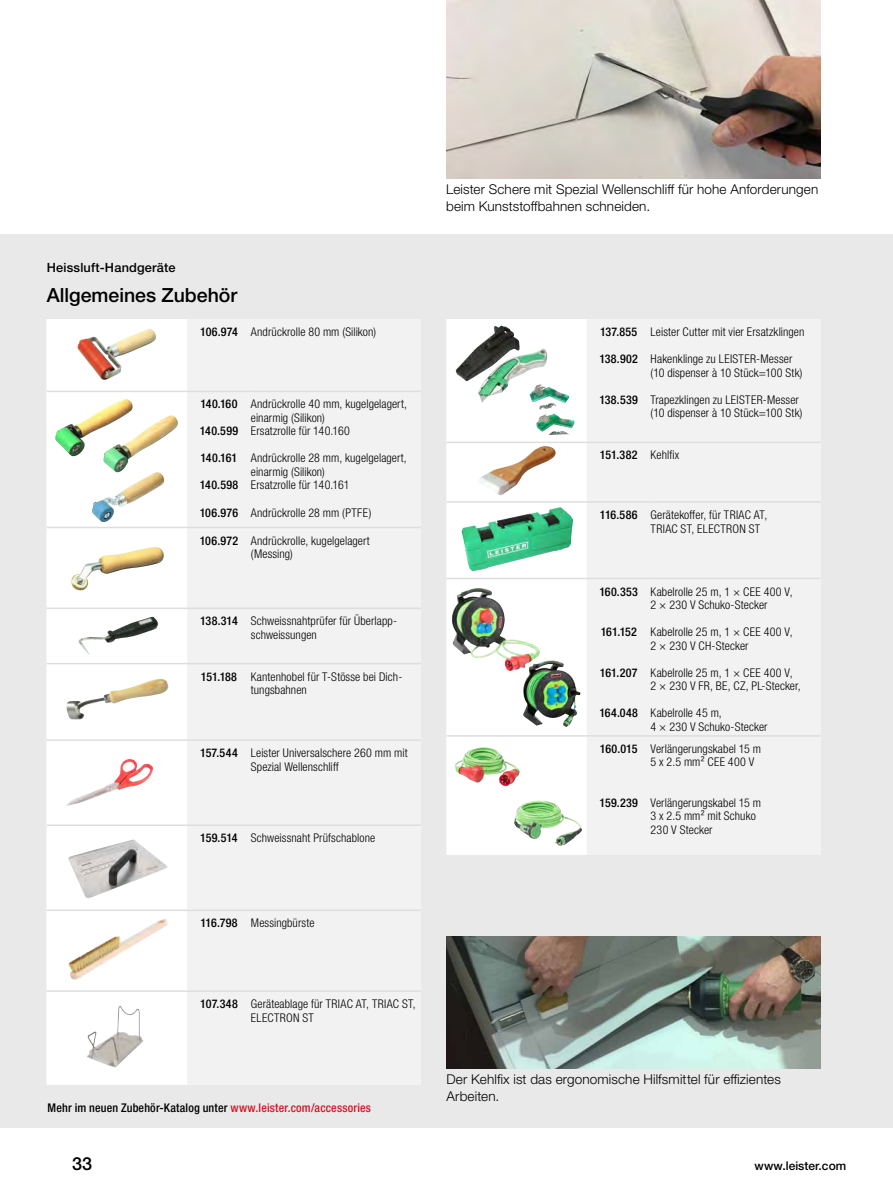
<style>
.page{position:relative;width:893px;height:1191px;background:#fff}
.page>*{position:absolute;margin:0;border:0;box-sizing:border-box;transform-origin:0 0}
.t1{font:500 19.5px "Helvetica Neue LTW1 G";color:#000}
.t2{font:500 18px "Helvetica Neue LTW1 G";color:#000}
.t3{font:300 13.5px/16.5px "Helvetica Neue LTW1 G";letter-spacing:.01em;color:#000}
.t4{font:500 12.75px "Helvetica Neue LTW1 G";letter-spacing:.015em;color:#000}
.t5{font:300 condensed 12px/13.5px "Helvetica Neue LTW1 G";letter-spacing:.01em;color:#000}
.t6{font:500 condensed 12px "Helvetica Neue LTW1 G";letter-spacing:.015em;color:#000}
.t7{font:500 12px "Helvetica Neue LTW1 G";color:#000}
.s1{color:#d51224}
</style>
<div class="page">
<div style="left:0;top:234px;width:893px;height:893px;background:#e9e9e9"></div>
<img style="left:446px;top:0;width:375px;height:179px">
<div style="left:47px;top:319px;width:374px;height:765px;background:#f2f2f2"></div>
<div style="left:47px;top:319px;width:140px;height:765px;background:#fff"></div>
<hr style="left:47px;top:390px;width:140px;height:2px;background:#dedede">
<hr style="left:187px;top:390px;width:64px;height:2px;background:#dedede">
<hr style="left:251px;top:390px;width:170px;height:2px;background:#dedede">
<hr style="left:47px;top:527px;width:140px;height:1px;background:#dedede">
<hr style="left:187px;top:527px;width:64px;height:1px;background:#dedede">
<hr style="left:251px;top:527px;width:170px;height:1px;background:#dedede">
<hr style="left:47px;top:607px;width:140px;height:2px;background:#dedede">
<hr style="left:187px;top:607px;width:64px;height:2px;background:#dedede">
<hr style="left:251px;top:607px;width:170px;height:2px;background:#dedede">
<hr style="left:47px;top:663px;width:140px;height:1px;background:#dedede">
<hr style="left:47px;top:739px;width:140px;height:2px;background:#dedede">
<hr style="left:187px;top:663px;width:64px;height:1px;background:#dedede">
<hr style="left:187px;top:739px;width:64px;height:2px;background:#dedede">
<hr style="left:251px;top:663px;width:170px;height:1px;background:#dedede">
<hr style="left:251px;top:739px;width:170px;height:2px;background:#dedede">
<hr style="left:47px;top:824px;width:140px;height:2px;background:#dedede">
<hr style="left:187px;top:824px;width:64px;height:2px;background:#dedede">
<hr style="left:251px;top:824px;width:170px;height:2px;background:#dedede">
<hr style="left:47px;top:909px;width:140px;height:2px;background:#dedede">
<hr style="left:187px;top:909px;width:64px;height:2px;background:#dedede">
<hr style="left:251px;top:909px;width:170px;height:2px;background:#dedede">
<hr style="left:47px;top:990px;width:140px;height:2px;background:#dedede">
<hr style="left:187px;top:990px;width:64px;height:2px;background:#dedede">
<hr style="left:251px;top:990px;width:170px;height:2px;background:#dedede">
<img style="left:77px;top:329px;width:79px;height:51px">
<img style="left:55px;top:399px;width:78px;height:57px">
<img style="left:103px;top:415px;width:75px;height:57px">
<img style="left:92px;top:472px;width:72px;height:50px">
<img style="left:71px;top:547px;width:93px;height:44px">
<img style="left:78px;top:617px;width:80px;height:37px">
<img style="left:66px;top:679px;width:102px;height:40px">
<img style="left:66px;top:759px;width:87px;height:47px">
<img style="left:67px;top:839px;width:102px;height:60px">
<img style="left:114px;top:919px;width:51px;height:23px">
<img style="left:87px;top:1005px;width:56px;height:62px">
<div style="left:446px;top:319px;width:375px;height:536px;background:#f2f2f2"></div>
<div style="left:447px;top:319px;width:139px;height:536px;background:#fff"></div>
<hr style="left:446px;top:441px;width:141px;height:2px;background:#dedede">
<hr style="left:446px;top:501px;width:141px;height:1px;background:#dedede">
<hr style="left:587px;top:441px;width:64px;height:2px;background:#dedede">
<hr style="left:587px;top:501px;width:64px;height:1px;background:#dedede">
<hr style="left:651px;top:441px;width:170px;height:2px;background:#dedede">
<hr style="left:651px;top:501px;width:170px;height:1px;background:#dedede">
<hr style="left:446px;top:578px;width:141px;height:1px;background:#dedede">
<hr style="left:587px;top:578px;width:64px;height:1px;background:#dedede">
<hr style="left:651px;top:578px;width:170px;height:1px;background:#dedede">
<hr style="left:446px;top:735px;width:141px;height:1px;background:#dedede">
<hr style="left:587px;top:735px;width:64px;height:1px;background:#dedede">
<hr style="left:651px;top:735px;width:170px;height:1px;background:#dedede">
<img style="left:529px;top:384px;width:40px;height:26px">
<img style="left:536px;top:413px;width:39px;height:22px">
<img style="left:455px;top:325px;width:92px;height:78px">
<img style="left:477px;top:446px;width:79px;height:49px">
<div style="left:456px;top:503px;width:121px;height:74px;background:#fff"></div>
<img style="left:461px;top:507px;width:112px;height:64px">
<img style="left:523px;top:660px;width:54px;height:67px">
<img style="left:451px;top:588px;width:90px;height:83px">
<img style="left:453px;top:747px;width:67px;height:39px">
<img style="left:514px;top:800px;width:68px;height:46px">
<img style="left:446px;top:936px;width:375px;height:132px">
<p class="t4" style="left:47px;top:260px;width:130px">Heissluft-Handgeräte</p>
<h1 class="t1" style="left:47px;top:283px;width:192px">Allgemeines Zubehör</h1>
<p class="t6" style="left:200px;top:325px;width:39px">106.974</p>
<p class="t5" style="left:251px;top:325px;width:127px">Andrückrolle 80 mm (Silikon)</p>
<p class="t6" style="left:200px;top:397px;width:39px">140.160</p>
<p class="t6" style="left:200px;top:424px;width:40px">140.599</p>
<p class="t6" style="left:201px;top:451px;width:38px">140.161</p>
<p class="t6" style="left:200px;top:478px;width:40px">140.598</p>
<p class="t6" style="left:200px;top:505px;width:40px">106.976</p>
<p class="t6" style="left:200px;top:533px;width:40px">106.972</p>
<p class="t5" style="left:251px;top:397px;width:158px">Andrückrolle 40 mm, kugelgelagert, einarmig (Silikon)<br>Ersatzrolle für 140.160</p>
<p class="t5" style="left:251px;top:451px;width:157px">Andrückrolle 28 mm, kugelgelagert, einarmig (Silikon)<br>Ersatzrolle für 140.161</p>
<p class="t5" style="left:251px;top:505px;width:122px">Andrückrolle 28 mm (PTFE)</p>
<p class="t5" style="left:251px;top:533px;width:120px">Andrückrolle, kugelgelagert (Messing)</p>
<p class="t6" style="left:200px;top:614px;width:39px">138.314</p>
<p class="t6" style="left:201px;top:669px;width:38px">151.188</p>
<p class="t5" style="left:251px;top:614px;width:148px">Schweissnahtprüfer für Überlapp&shy;schweissungen</p>
<p class="t5" style="left:251px;top:670px;width:153px">Kantenhobel für T-Stösse bei Dich&shy;tungsbahnen</p>
<p class="t6" style="left:200px;top:745px;width:39px">157.544</p>
<p class="t5" style="left:251px;top:746px;width:158px">Leister Universalschere 260 mm mit<br>Spezial Wellenschliff</p>
<p class="t6" style="left:200px;top:831px;width:39px">159.514</p>
<p class="t5" style="left:251px;top:831px;width:126px">Schweissnaht Prüfschablone</p>
<p class="t6" style="left:200px;top:916px;width:39px">116.798</p>
<p class="t5" style="left:251px;top:916px;width:65px">Messingbürste</p>
<p class="t6" style="left:200px;top:996px;width:39px">107.348</p>
<p class="t5" style="left:251px;top:997px;width:166px">Geräteablage für TRIAC AT, TRIAC ST,<br>ELECTRON ST</p>
<p class="t6" style="left:48px;top:1100px;width:325px">Mehr im neuen Zubehör-Katalog unter <span class="s1">www.leister.com/accessories</span></p>
<p class="t3" style="left:446px;top:181px;width:374px">Leister Schere mit Spezial Wellenschliff für hohe Anforderungen beim Kunststoffbahnen schneiden.</p>
<p class="t6" style="left:600px;top:324px;width:39px">137.855</p>
<p class="t6" style="left:599px;top:351px;width:40px">138.902</p>
<p class="t6" style="left:599px;top:392px;width:40px">138.539</p>
<p class="t6" style="left:600px;top:448px;width:39px">151.382</p>
<p class="t5" style="left:651px;top:325px;width:155px">Leister Cutter mit vier Ersatzklingen</p>
<p class="t5" style="left:651px;top:352px;width:153px">Hakenklinge zu LEISTER-Messer (10 dispenser à 10 Stück=100 Stk)</p>
<p class="t5" style="left:651px;top:393px;width:153px">Trapezklingen zu LEISTER-Messer (10 dispenser à 10 Stück=100 Stk)</p>
<p class="t5" style="left:651px;top:448px;width:30px">Kehlfix</p>
<p class="t6" style="left:600px;top:507px;width:39px">116.586</p>
<p class="t5" style="left:651px;top:508px;width:118px">Gerätekoffer, für TRIAC AT,<br>TRIAC ST, ELECTRON ST</p>
<p class="t6" style="left:599px;top:584px;width:40px">160.353</p>
<p class="t6" style="left:601px;top:624px;width:38px">161.152</p>
<p class="t6" style="left:600px;top:665px;width:39px">161.207</p>
<p class="t6" style="left:599px;top:705px;width:40px">164.048</p>
<p class="t6" style="left:600px;top:741px;width:39px">160.015</p>
<p class="t6" style="left:600px;top:795px;width:40px">159.239</p>
<p class="t5" style="left:651px;top:584px;width:143px">Kabelrolle 25 m, 1 × CEE 400 V,<br>2 × 230 V Schuko-Stecker</p>
<p class="t5" style="left:651px;top:625px;width:143px">Kabelrolle 25 m, 1 × CEE 400 V,<br>2 × 230 V CH-Stecker</p>
<p class="t5" style="left:651px;top:665px;width:152px">Kabelrolle 25 m, 1 × CEE 400 V,<br>2 × 230 V FR, BE, CZ, PL-Stecker,</p>
<p class="t5" style="left:651px;top:706px;width:118px">Kabelrolle 45 m,<br>4 × 230 V Schuko-Stecker</p>
<p class="t5" style="left:651px;top:742px;width:112px">Verlängerungskabel 15 m<br>5 x 2.5 mm² CEE 400 V</p>
<p class="t5" style="left:651px;top:796px;width:112px">Verlängerungskabel 15 m<br>3 x 2.5 mm² mit Schuko<br>230 V Stecker</p>
<p class="t3" style="left:446px;top:1071px;width:336px">Der Kehlfix ist das ergonomische Hilfsmittel für effizientes<br>Arbeiten.</p>
<h2 class="t2" style="left:72px;top:1152px;width:22px">33</h2>
<p class="t7" style="left:754px;top:1158px;width:93px">www.leister.com</p>
</div>
